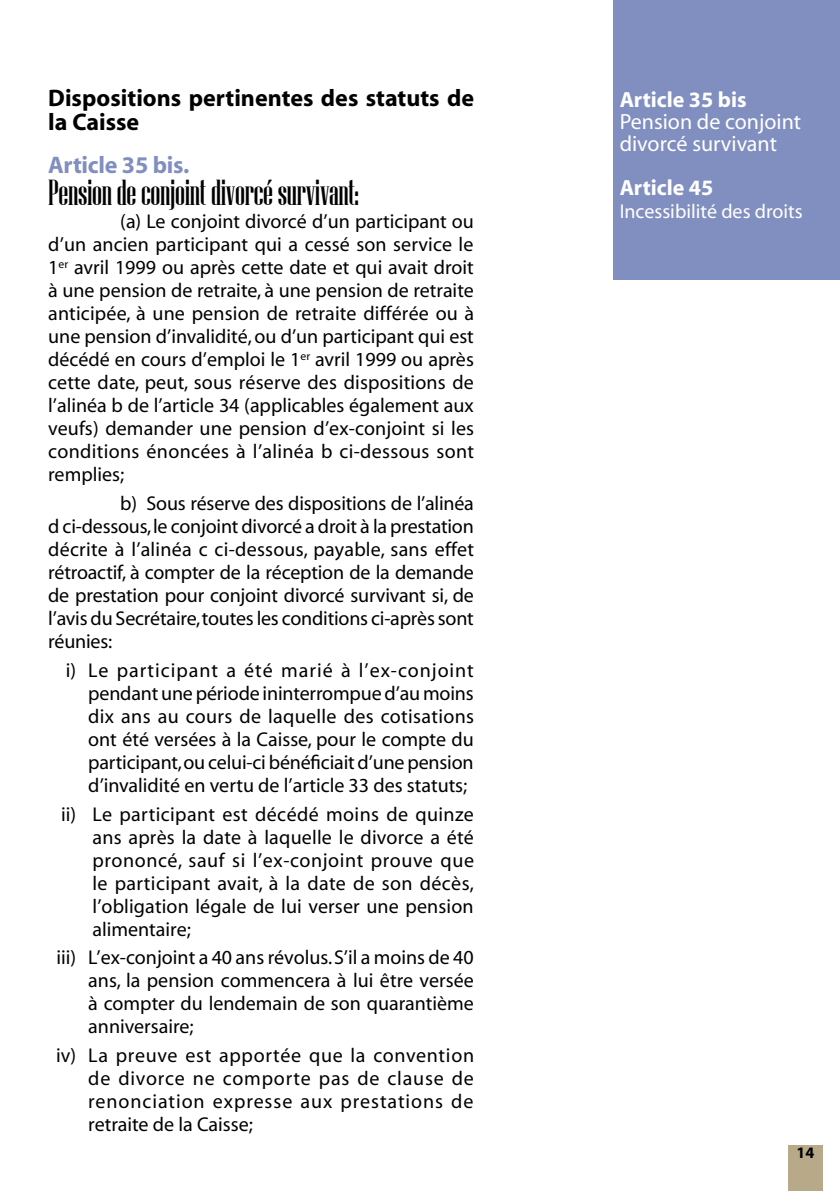
<style>
.page{position:relative;width:840px;height:1191px;background:#fff}
.page>*{position:absolute;margin:0;border:0;box-sizing:border-box;transform-origin:0 0}
.t1{font:36px "Niagara Solid";letter-spacing:-.01em;color:#000}
.t2{font:700 24px "Myriad";color:#000}
.t3{font:700 24px "Myriad";letter-spacing:-.01em;color:#818fc0}
.t4{font:22px/22px "Myriad";color:#fff}
.t5{font:700 22px "Myriad";color:#fff}
.t6{font:20px/23px "Myriad";color:#000;text-align:justify}
.t7{font:20px "Myriad";color:#fff}
.t8{font:700 16px "Myriad";color:#000}
</style>
<div class="page">
<div style="left:613px;top:0;width:226px;height:279px;background:#818fc0"></div>
<div style="left:788px;top:1145px;width:34px;height:46px;background:#b8a988"></div>
<p class="t2" style="left:48px;top:85px;width:427px">Dispositions pertinentes des statuts de</p>
<p class="t3" style="left:48px;top:153px;width:142px">Article 35 bis.</p>
<h1 class="t1" style="left:48px;top:174px;width:312px">Pension de conjoint divorcé survivant:</h1>
<p class="t6" style="left:48px;top:211px;width:427px;text-indent:72px">(a) Le conjoint divorcé d’un participant ou d’un ancien participant qui a cessé son service le 1<sup>er</sup> avril 1999 ou après cette date et qui avait droit à une pension de retraite, à une pension de retraite anticipée, à une pension de retraite différée ou à une pension d’invalidité, ou d’un participant qui est décédé en cours d’emploi le 1<sup>er</sup> avril 1999 ou après cette date, peut, sous réserve des dispositions de l’alinéa b de l’article 34 (applicables également aux veufs) demander une pension d’ex-conjoint si les conditions énoncées à l’alinéa b ci-dessous sont remplies;</p>
<p class="t6" style="left:48px;top:493px;width:427px;text-indent:72px">b) Sous réserve des dispositions de l’alinéa d ci-dessous, le conjoint divorcé a droit à la prestation décrite à l’alinéa c ci-dessous, payable, sans effet rétroactif, à compter de la réception de la demande de prestation pour conjoint divorcé survivant si, de l’avis du Secrétaire, toutes les conditions ci-après sont réunies:</p>
<p class="t6" style="left:88px;top:659px;width:387px;text-indent:-22px">i) Le participant a été marié à l’ex-conjoint pendant une période ininterrompue d’au moins dix ans au cours de laquelle des cotisations ont été versées à la Caisse, pour le compte du participant, ou celui-ci bénéficiait d’une pension d’invalidité en vertu de l’article 33 des statuts;</p>
<p class="t6" style="left:92px;top:803px;width:383px;text-indent:-31px">ii) Le participant est décédé moins de quinze ans après la date à laquelle le divorce a été prononcé, sauf si l’ex-conjoint prouve que le participant avait, à la date de son décès, l’obligation légale de lui verser une pension alimentaire;</p>
<p class="t6" style="left:88px;top:947px;width:387px;text-indent:-32px">iii) L’ex-conjoint a 40 ans révolus. S’il a moins de 40 ans, la pension commencera à lui être versée à compter du lendemain de son quarantième anniversaire;</p>
<p class="t6" style="left:88px;top:1044px;width:387px;text-indent:-32px">iv) La preuve est apportée que la convention de divorce ne comporte pas de clause de renonciation expresse aux prestations de retraite de la Caisse;</p>
<p class="t5" style="left:619px;top:88px;width:128px">Article 35 bis</p>
<p class="t4" style="left:619px;top:111px;width:183px">Pension de conjoint divorcé survivant</p>
<p class="t5" style="left:619px;top:176px;width:95px">Article 45</p>
<p class="t7" style="left:619px;top:201px;width:184px">Incessibilité des droits</p>
<p class="t8" style="left:796px;top:1144px;width:19px">14</p>
</div>
